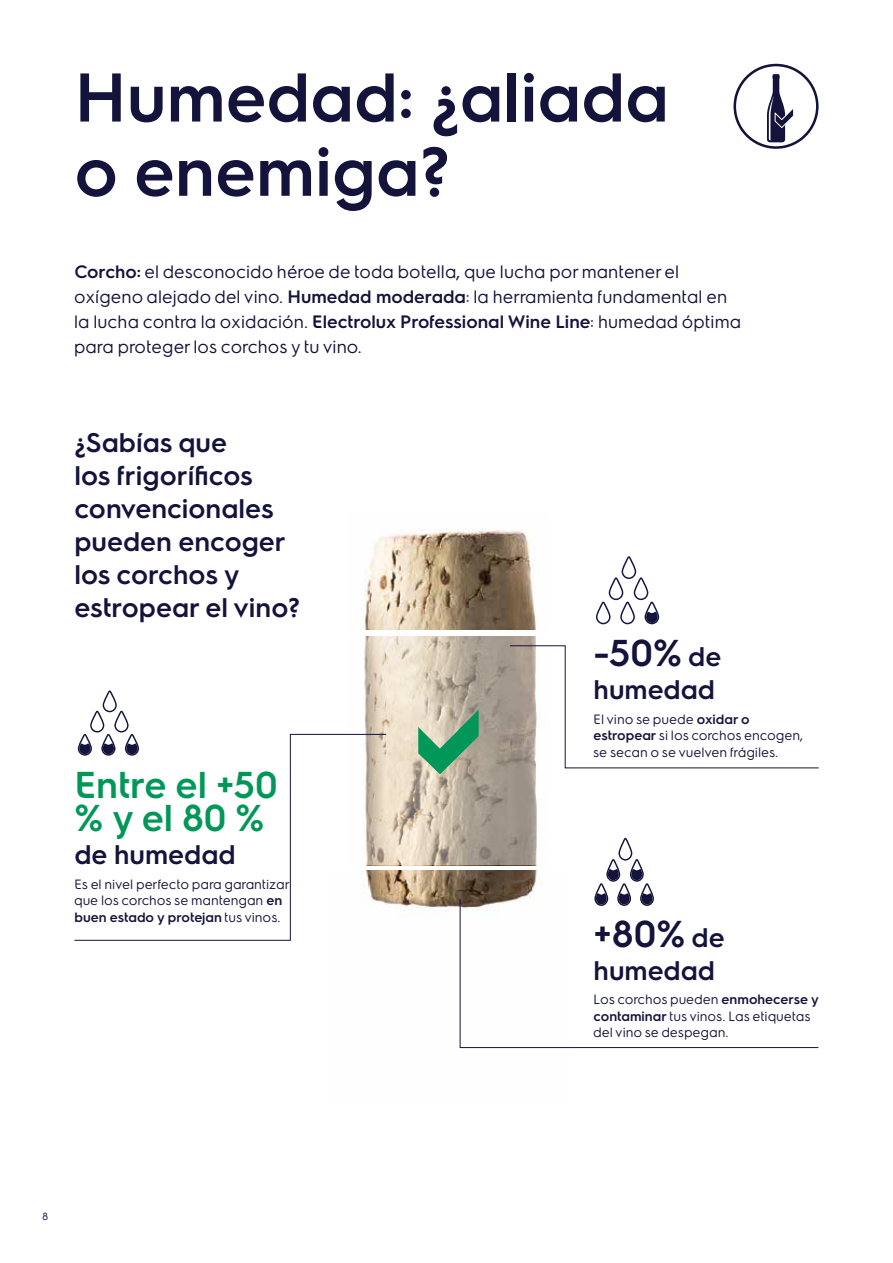
<style>
.page{position:relative;width:893px;height:1263px;background:#fff}
.page>*{position:absolute;margin:0;border:0;box-sizing:border-box;transform-origin:0 0}
.t1{font:600 69px/74.2px "Electrolux Sans";color:#14133b}
.t2{font:600 37.5px/33px "Electrolux Sans";color:#009758}
.t3{font:600 37.5px "Electrolux Sans";color:#14133b}
.t4{font:600 27px/33px "Electrolux Sans";color:#14133b}
.t5{font:18px/24.8px "Electrolux Sans";color:#14133b}
.t6{font:13.5px/16.5px "Electrolux Sans";color:#14133b}
.t7{font:10.5px "Electrolux Sans";color:#14133b}
.s1{font-weight:600}
.s2{font-size:27px}
</style>
<div class="page">
<img style="left:363px;top:529px;width:173px;height:101px">
<img style="left:387px;top:870px;width:183px;height:179px">
<svg style="left:348px;top:636px;width:189px;height:229px"></svg>
<svg style="left:418px;top:710px;width:61px;height:64px"></svg>
<svg style="left:84px;top:690px;width:45px;height:44px"></svg>
<svg style="left:594px;top:838px;width:60px;height:61px"></svg>
<svg style="left:596px;top:556px;width:63px;height:68px"></svg>
<div style="left:733px;top:64px;width:86px;height:85px;border:3px solid #14133b;border-radius:50%"></div>
<svg style="left:767px;top:74px;width:27px;height:68px"></svg>
<svg style="left:460px;top:899px;width:359px;height:149px"></svg>
<svg style="left:510px;top:645px;width:309px;height:123px"></svg>
<svg style="left:74px;top:734px;width:313px;height:207px"></svg>
<h1 class="t1" style="left:74px;top:56px;width:596px">Humedad: ¿aliada o enemiga?</h1>
<p class="t5" style="left:74px;top:258px;width:669px"><span class="s1">Corcho:</span> el desconocido héroe de toda botella, que lucha por mantener el oxígeno alejado del vino. <span class="s1">Humedad moderada</span>: la herramienta fundamental en la lucha contra la oxidación. <span class="s1">Electrolux Professional Wine Line</span>: humedad óptima para proteger los corchos y tu vino.</p>
<h3 class="t4" style="left:74px;top:424px;width:227px">¿Sabías que<br>los frigoríficos convencionales pueden encoger los corchos y estropear el vino?</h3>
<h2 class="t2" style="left:74px;top:766px;width:205px">Entre el +50 % y el 80 %</h2>
<h3 class="t4" style="left:74px;top:836px;width:163px">de humedad</h3>
<p class="t6" style="left:74px;top:875px;width:217px">Es el nivel perfecto para garantizar que los corchos se mantengan <span class="s1">en buen estado y protejan</span> tus vinos.</p>
<h2 class="t3" style="left:594px;top:627px;width:129px">-50% <span class="s2">de</span></h2>
<h3 class="t4" style="left:594px;top:671px;width:123px">humedad</h3>
<p class="t6" style="left:594px;top:710px;width:212px">El vino se puede <span class="s1">oxidar o estropear</span> si los corchos encogen, se secan o se vuelven frágiles.</p>
<h2 class="t3" style="left:594px;top:907px;width:133px">+80% <span class="s2">de</span></h2>
<h3 class="t4" style="left:594px;top:952px;width:123px">humedad</h3>
<p class="t6" style="left:594px;top:990px;width:227px">Los corchos pueden <span class="s1">enmohecerse y contaminar</span> tus vinos. Las etiquetas del vino se despegan.</p>
<p class="t7" style="left:43px;top:1209px;width:8px">8</p>
</div>
